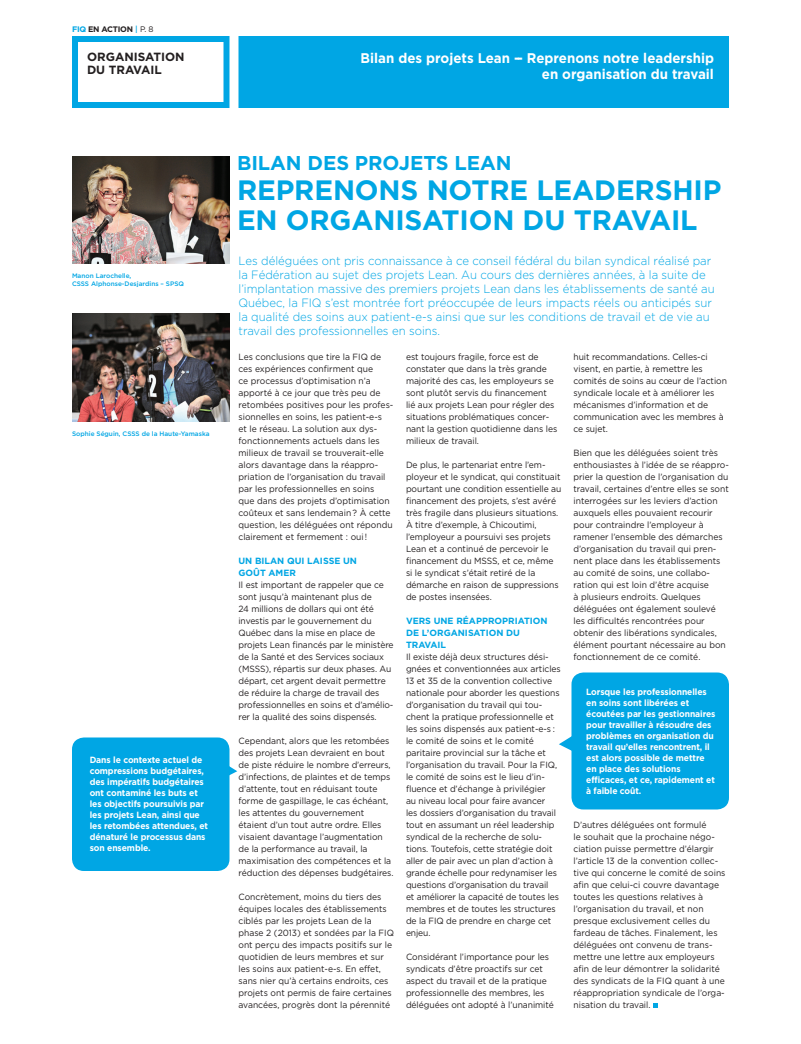
<style>
.page{position:relative;width:801px;height:1044px;background:#fff}
.page>*{position:absolute;margin:0;border:0;box-sizing:border-box;transform-origin:0 0}
.t1{font:700 28px/30px "Gotham";letter-spacing:.135em;color:#00a6e4}
.t2{font:700 20px "Gotham";color:#00a6e4}
.t3{font:700 14px/16px "Gotham";color:#fff;text-align:right;scale:.95 1}
.t4{font:300 12px/14px "Gotham";color:#00a6e4;scale:.95 1}
.t5{font:700 11.9px/13.6px "Gotham";color:#231f20}
.t6{font:9px/12px "Gotham";letter-spacing:-.005em;color:#231f20;scale:.95 1}
.t7{font:700 9px/11px "Gotham";letter-spacing:-.01em;color:#fff;scale:.95 1}
.t8{font:700 9px/12px "Gotham";color:#00a6e4}
.t9{font:700 8px "Gotham";color:#231f20}
.t10{font:500 6.5px/8px "Gotham";color:#00a6e4}
.s1{color:#00a6e4}
.s2{font-weight:500;color:#00a6e4}
.s3{font-weight:400}
</style>
<div class="page">
<div style="left:72px;top:36px;width:158px;height:72px;border:6px solid #00a6e4"></div>
<div style="left:242px;top:39px;width:484px;height:66px;background:#00a6e4"></div>
<div style="left:238px;top:36px;width:491px;height:72px;border:6px solid #00a6e4"></div>
<svg style="left:653px;top:1004px;width:5px;height:4px"></svg>
<img style="left:72px;top:156px;width:158px;height:108px">
<div style="left:572px;top:672px;width:157px;height:138px;background:#00a6e4;border-radius:12px"></div>
<svg style="left:559px;top:735px;width:13px;height:18px"></svg>
<div style="left:72px;top:738px;width:158px;height:133px;background:#00a6e4;border-radius:12px"></div>
<svg style="left:229px;top:762px;width:8px;height:18px"></svg>
<img style="left:72px;top:314px;width:158px;height:108px">
<p class="t9" style="left:72px;top:24px;width:83px"><span class="s1">FIQ</span> en action <span class="s2">|</span> <span class="s3">p. 8</span></p>
<h3 class="t5" style="left:87px;top:50px;width:99px">organisation du travai</h3>
<h3 class="t5" style="left:154px;top:63px;width:9px">l</h3>
<h3 class="t3" style="left:361px;top:49px;width:373px">Bilan des projets Lean -- Reprenons notre leadership en organisation du travail</h3>
<p class="t10" style="left:72px;top:272px;width:61px">Manon Larochelle,<br>CSSS</p>
<p class="t10" style="left:91px;top:280px;width:81px">Alphonse-Desjardins – SPSQ</p>
<p class="t10" style="left:72px;top:429px;width:56px">Sophie Séguin, CSSS</p>
<p class="t10" style="left:142px;top:429px;width:69px">de la Haute-Yamaska</p>
<p class="t7" style="left:90px;top:755px;width:126px">Dans le contexte actuel de compressions budgétaires, des impératifs budgétaires ont contaminé les buts et les objectifs poursuivis par les projets Lean, ainsi que les retombées attendues, et dénaturé le processus dans son ensemble.</p>
<h2 class="t2" style="left:237px;top:152px;width:276px">Bi lan des projets Lean</h2>
<h1 class="t1" style="left:237px;top:175px;width:140px">ReprenONs</h1>
<h1 class="t1" style="left:237px;top:175px;width:486px;text-indent:190px">notre leadershi p en organisation du travai</h1>
<h1 class="t1" style="left:680px;top:205px;width:19px">l</h1>
<p class="t4" style="left:238px;top:254px;width:503px">Les déléguées ont pris connaissance à ce conseil fédéral du bilan syndical réalisé par la Fédération au sujet des projets Lean. Au cours des dernières années, à la suite de l’implantation massive des premiers projets Lean dans les établissements de santé au Québec, la FIQ s’est montrée fort préoccupée de leurs impacts réels ou anticipés sur la qualité des soins aux patient-e-s ainsi que sur les conditions de travail et de vie au travail des professionnelles en soins.</p>
<p class="t6" style="left:238px;top:351px;width:165px">Les conclusions que tire la FIQ de ces expériences confirment que<br>ce processus d’optimisation n’a apporté à ce jour que très peu de retombées positives pour les profes&shy;sionnelles en soins, les patient-e-s<br>et le réseau. La solution aux dys&shy;fonctionnements actuels dans les milieux de travail se trouverait-elle alors davantage dans la réappro&shy;priation de l’organisation du travail par les professionnelles en soins<br>que dans des projets d’optimisation coûteux et sans lendemain? À cette question, les déléguées ont répondu clairement et fermement : oui!</p>
<p class="t8" style="left:238px;top:555px;width:81px">Un bilan qui laiss</p>
<p class="t8" style="left:334px;top:555px;width:24px">e un</p>
<p class="t8" style="left:238px;top:567px;width:59px">goût am er</p>
<p class="t6" style="left:238px;top:579px;width:165px">Il est important de rappeler que ce sont jusqu’à maintenant plus de<br>24 millions de dollars qui ont été investis par le gouvernement du Québec dans la mise en place de projets Lean financés par le ministère de la Santé et des Services sociaux (MSSS), répartis sur deux phases. Au départ, cet argent devait permettre de réduire la charge de travail des professionnelles en soins et d’amélio&shy;rer la qualité des soins dispensés.</p>
<p class="t6" style="left:238px;top:735px;width:165px">Cependant, alors que les retombées des projets Lean devraient en bout de piste réduire le nombre d’erreurs, d’infections, de plaintes et de temps d’attente, tout en réduisant toute forme de gaspillage, le cas échéant, les attentes du gouvernement étaient d’un tout autre ordre. Elles visaient davantage l’augmentation de la performance au travail, la maximisation des compétences et la réduction des dépenses budgétaires.</p>
<p class="t6" style="left:238px;top:891px;width:165px">Concrètement, moins du tiers des équipes locales des établissements ciblés par les projets Lean de la phase 2 (2013) et sondées par la FIQ ont perçu des impacts positifs sur le quotidien de leurs membres et sur les soins aux patient-e-s. En effet, sans nier qu’à certains endroits, ces projets ont permis de faire certaines avancées, progrès dont la pérennité</p>
<p class="t6" style="left:406px;top:351px;width:161px">est toujours fragile, force est de constater que dans la très grande majorité des cas, les employeurs se sont plutôt servis du financement lié aux projets Lean pour régler des situations problématiques concer&shy;nant la gestion quotidienne dans les milieux de travail.</p>
<p class="t6" style="left:406px;top:459px;width:165px">De plus, le partenariat entre l’em&shy;ployeur et le syndicat, qui constituait pourtant une condition essentielle au financement des projets, s’est avéré très fragile dans plusieurs situations.<br>À titre d’exemple, à Chicoutimi, l’employeur a poursuivi ses projets Lean et a continué de percevoir le financement du MSSS, et ce, même si le syndicat s’était retiré de la démarche en raison de suppressions de postes insensées.</p>
<p class="t8" style="left:406px;top:615px;width:143px">Vers une réappropriation de l’organisation du<br>travai</p>
<p class="t8" style="left:441px;top:639px;width:7px">l</p>
<p class="t6" style="left:406px;top:651px;width:165px">Il existe déjà deux structures dési&shy;gnées et conventionnées aux articles 13 et 35 de la convention collective nationale pour aborder les questions d’organisation du travail qui tou&shy;chent la pratique professionnelle et les soins dispensés aux patient‑e-s : le comité de soins et le comité paritaire provincial sur la tâche et l’organisation du travail. Pour la FIQ, le comité de soins est le lieu d’in&shy;fluence et d’échange à privilégier<br>au niveau local pour faire avancer<br>les dossiers d’organisation du travail tout en assumant un réel leadership syndical de la recherche de solu&shy;tions. Toutefois, cette stratégie doit aller de pair avec un plan d’action à grande échelle pour redynamiser les questions d’organisation du travail<br>et améliorer la capacité de toutes les membres et de toutes les structures de la FIQ de prendre en charge cet enjeu.</p>
<p class="t6" style="left:406px;top:951px;width:157px">Considérant l’importance pour les syndicats d’être proactifs sur cet aspect du travail et de la pratique professionnelle des membres, les déléguées ont adopté à l’unanimité</p>
<p class="t6" style="left:574px;top:351px;width:163px">huit recommandations. Celles-ci visent, en partie, à remettre les comités de soins au cœur de l’action syndicale locale et à améliorer les mécanismes d’information et de communication avec les membres à ce sujet.</p>
<p class="t6" style="left:574px;top:447px;width:165px">Bien que les déléguées soient très enthousiastes à l’idée de se réappro&shy;prier la question de l’organisation du travail, certaines d’entre elles se sont interrogées sur les leviers d’action auxquels elles pouvaient recourir pour contraindre l’employeur à ramener l’ensemble des démarches d’organisation du travail qui pren&shy;nent place dans les établissements au comité de soins, une collabo&shy;ration qui est loin d’être acquise<br>à plusieurs endroits. Quelques déléguées ont également soulevé les difficultés rencontrées pour obtenir des libérations syndicales, élément pourtant nécessaire au bon fonctionnement de ce comité.</p>
<p class="t7" style="left:586px;top:686px;width:138px">Lorsque les professionnelles en soins sont libérées et écoutées par les gestionnaires pour travailler à résoudre des problèmes en organisation du travail qu’elles rencontrent, il est alors possible de mettre en place des solutions efficaces, et ce, rapidement et à faible coût.</p>
<p class="t6" style="left:574px;top:819px;width:162px">D’autres déléguées ont formulé<br>le souhait que la prochaine négo&shy;ciation puisse permettre d’élargir l’article 13 de la convention collec&shy;tive qui concerne le comité de soins afin que celui-ci couvre davantage toutes les questions relatives à l’organisation du travail, et non presque exclusivement celles du fardeau de tâches. Finalement, les déléguées ont convenu de trans&shy;mettre une lettre aux employeurs afin de leur démontrer la solidarité des syndicats de la FIQ quant à une réappropriation syndicale de l’orga&shy;nisation du travail.</p>
</div>
